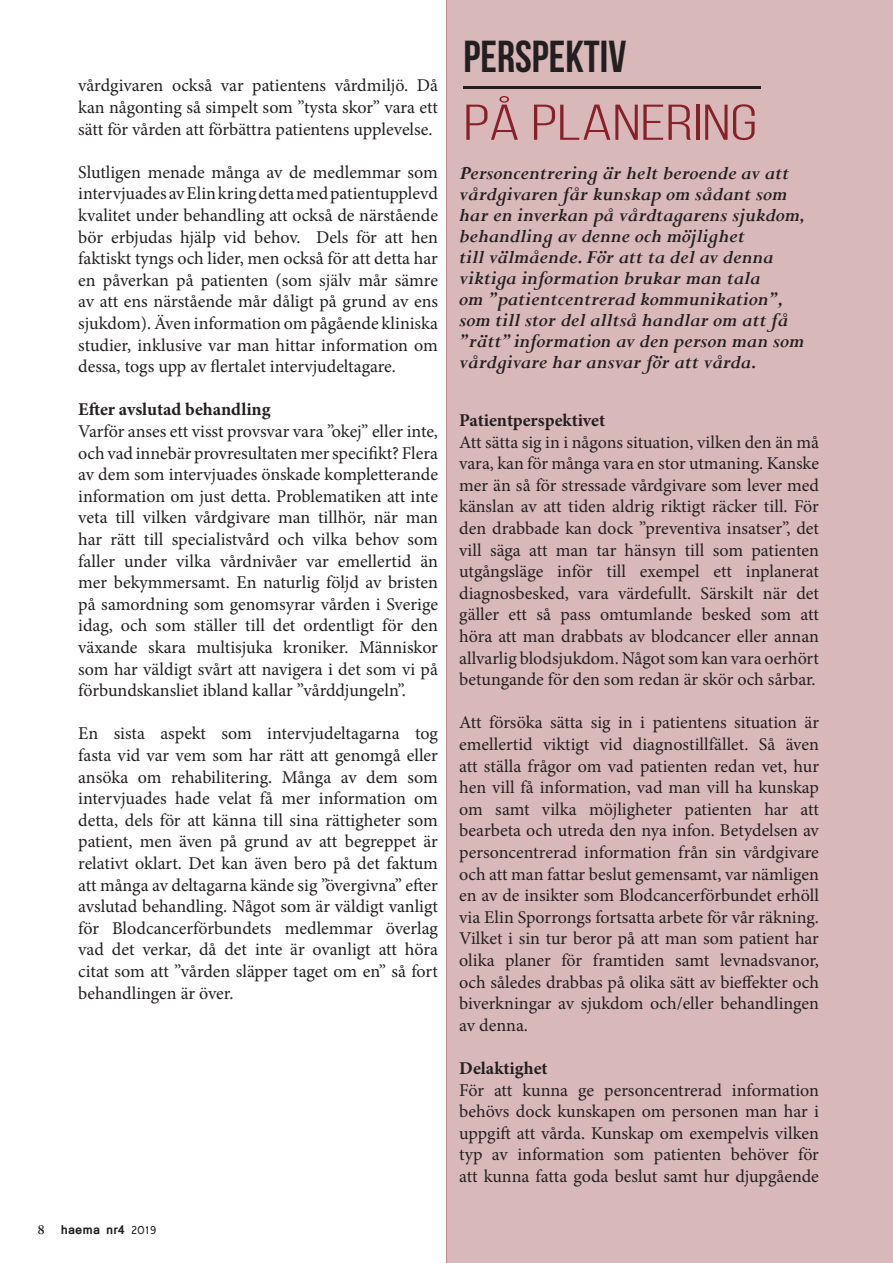
<style>
.page{position:relative;width:893px;height:1263px;background:#fff}
.page>*{position:absolute;margin:0;border:0;box-sizing:border-box;transform-origin:0 0}
.t1{font:50.25px "Bebas Neue";color:#882028;scale:1.43 1}
.t2{font:700 44.7px "Bebas Neue";color:#231f20}
.t3{font:italic 700 21px/21px "Perpetua";color:#231f20}
.t4{font:18px/21.6px "Minion Pro";letter-spacing:-.005em;color:#231f20;text-align:justify}
.t5{font:700 18px "Minion Pro";letter-spacing:-.005em;color:#231f20}
.t6{font:700 15px "Perpetua";color:#231f20}
.t7{font:700 12px "Mangal";color:#231f20}
.s1{font-weight:400}
</style>
<div class="page">
<div style="left:446px;top:0;width:447px;height:1263px;background:#d9b8ba"></div>
<hr style="left:446px;top:0;width:1px;height:1263px;background:#882028">
<hr style="left:463px;top:86px;width:298px;height:3px;background:#231f20">
<p class="t4" style="left:78px;top:75px;width:361px">vårdgivaren också var patientens vårdmiljö. Då kan någonting så simpelt som ”tysta skor” vara ett sätt för vården att förbättra patientens upplevelse.</p>
<p class="t4" style="left:78px;top:161px;width:361px">Slutligen menade många av de medlemmar som intervjuades av Elin kring detta med patientupplevd kvalitet under behandling att också de närstående bör erbjudas hjälp vid behov. Dels för att hen faktiskt tyngs och lider, men också för att detta har en påverkan på patienten (som själv mår sämre av att ens närstående mår dåligt på grund av ens sjukdom). Även information om pågående kliniska studier, inklusive var man hittar information om dessa, togs upp av flertalet intervjudeltagare.</p>
<p class="t5" style="left:78px;top:397px;width:194px">Efter avslutad behandling</p>
<p class="t4" style="left:78px;top:420px;width:361px">Varför anses ett visst provsvar vara ”okej” eller inte, och vad innebär provresultaten mer specifikt? Flera av dem som intervjuades önskade kompletterande information om just detta. Problematiken att inte veta till vilken vårdgivare man tillhör, när man har rätt till specialistvård och vilka behov som faller under vilka vårdnivåer var emellertid än mer bekymmersamt. En naturlig följd av bristen på samordning som genomsyrar vården i Sverige idag, och som ställer till det ordentligt för den växande skara multisjuka kroniker. Människor som har väldigt svårt att navigera i det som vi på förbundskansliet ibland kallar ”vårddjungeln”.</p>
<p class="t4" style="left:78px;top:723px;width:361px">En sista aspekt som intervjudeltagarna tog fasta vid var vem som har rätt att genomgå eller ansöka om rehabilitering. Många av dem som intervjuades hade velat få mer information om detta, dels för att känna till sina rättigheter som patient, men även på grund av att begreppet är relativt oklart. Det kan även bero på det faktum att många av deltagarna kände sig ”övergivna” efter avslutad behandling. Något som är väldigt vanligt för Blodcancerförbundets medlemmar överlag vad det verkar, då det inte är ovanligt att höra citat som att ”vården släpper taget om en” så fort behandlingen är över.</p>
<p class="t6" style="left:38px;top:1220px;width:8px">8</p>
<p class="t7" style="left:61px;top:1219px;width:97px">haema nr4 <span class="s1">2019</span></p>
<h2 class="t2" style="left:463px;top:32px;width:164px">PERSPEKTIV</h2>
<h1 class="t1" style="left:463px;top:96px;width:207px">PÅ PLANERING</h1>
<p class="t3" style="left:459px;top:162px;width:347px">Personcentrering är helt beroende av att vårdgivaren får kunskap om sådant som har en inverkan på vårdtagarens sjukdom, behandling av denne och möjlighet<br>till välmående. För att ta del av denna viktiga information brukar man tala<br>om ”patientcentrerad kommunikation”, som till stor del alltså handlar om att få ”rätt” information av den person man som vårdgivare har ansvar för att vårda.</p>
<p class="t5" style="left:459px;top:407px;width:148px">Patientperspektivet</p>
<p class="t4" style="left:459px;top:431px;width:361px">Att sätta sig in i någons situation, vilken den än må vara, kan för många vara en stor utmaning. Kanske mer än så för stressade vårdgivare som lever med känslan av att tiden aldrig riktigt räcker till. För den drabbade kan dock ”preventiva insatser”, det vill säga att man tar hänsyn till som patienten utgångsläge inför till exempel ett inplanerat diagnosbesked, vara värdefullt. Särskilt när det gäller ett så pass omtumlande besked som att höra att man drabbats av blodcancer eller annan allvarlig blodsjukdom. Något som kan vara oerhört betungande för den som redan är skör och sårbar.</p>
<p class="t4" style="left:459px;top:712px;width:361px">Att försöka sätta sig in i patientens situation är emellertid viktigt vid diagnostillfället. Så även att ställa frågor om vad patienten redan vet, hur hen vill få information, vad man vill ha kunskap om samt vilka möjligheter patienten har att bearbeta och utreda den nya infon. Betydelsen av personcentrerad information från sin vårdgivare och att man fattar beslut gemensamt, var nämligen en av de insikter som Blodcancerförbundet erhöll via Elin Sporrongs fortsatta arbete för vår räkning.<br>Vilket i sin tur beror på att man som patient har olika planer för framtiden samt levnadsvanor, och således drabbas på olika sätt av bieffekter och biverkningar av sjukdom och/eller behandlingen av denna.</p>
<p class="t5" style="left:459px;top:1055px;width:90px">Delaktighet</p>
<p class="t4" style="left:459px;top:1079px;width:361px">För att kunna ge personcentrerad information behövs dock kunskapen om personen man har i uppgift att vårda. Kunskap om exempelvis vilken typ av information som patienten behöver för att kunna fatta goda beslut samt hur djupgående</p>
</div>
